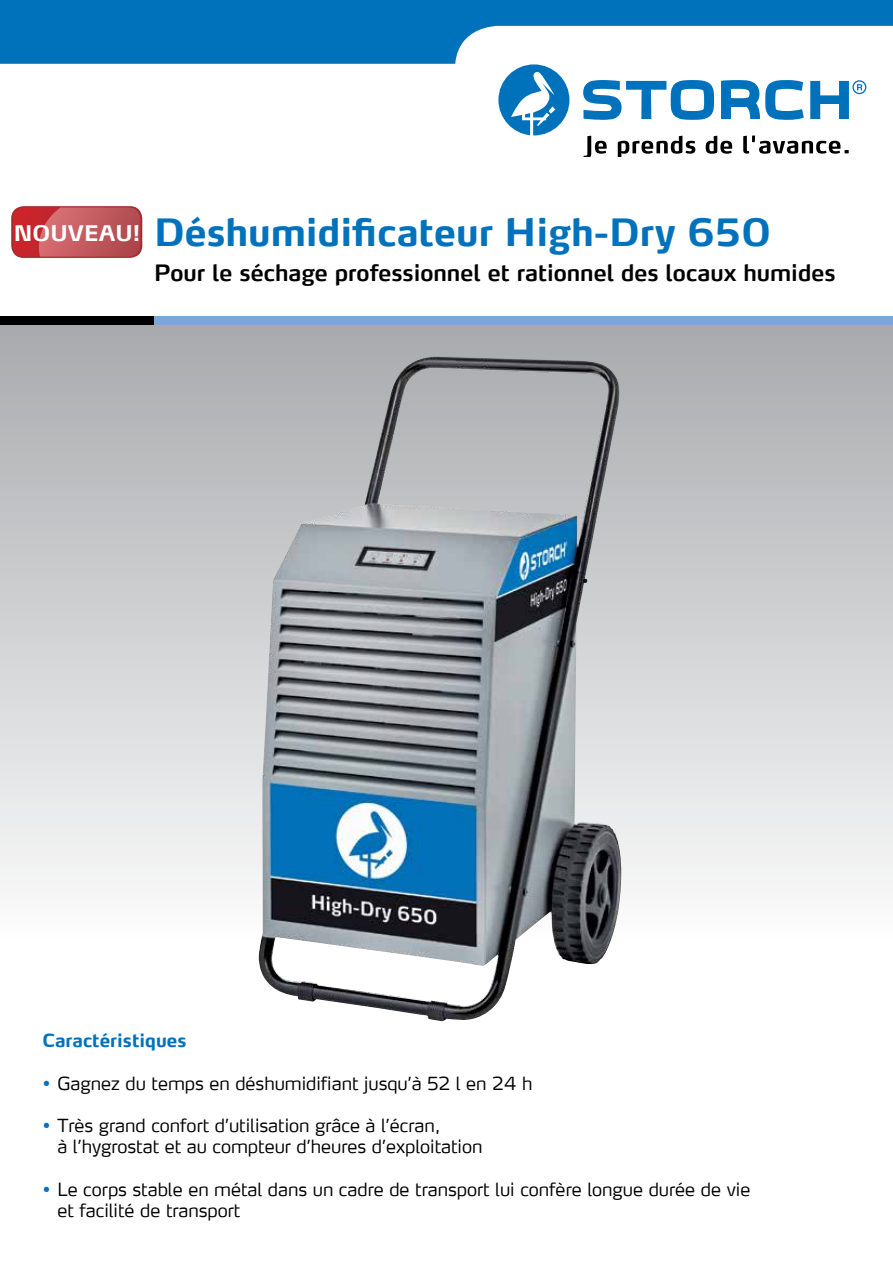
<style>
.page{position:relative;width:893px;height:1263px;background:#fff}
.page>*{position:absolute;margin:0;border:0;box-sizing:border-box;transform-origin:0 0}
.t1{font:700 37.5px "Max LF";color:#0072bc}
.t2{font:600 22.5px "Max LF";color:#000}
.t3{font:700 21.45px "Max LF";color:#fff}
.t4{font:300 18px/21px "Max LF";color:#000}
.t5{font:700 18px "Max LF";color:#0072bc}
.s1{color:#0072bc}
</style>
<div class="page">
<svg style="left:0;top:0;width:893px;height:64px;fill:#0072bc"></svg>
<svg style="left:583px;top:80px;width:131px;height:40px"></svg>
<svg style="left:721px;top:80px;width:83px;height:40px"></svg>
<svg style="left:810px;top:81px;width:39px;height:38px"></svg>
<svg style="left:857px;top:84px;width:5px;height:6px"></svg>
<div style="left:852px;top:80px;width:14px;height:14px;border:1px solid #0072bc;border-radius:50%"></div>
<svg style="left:498px;top:64px;width:71px;height:71px"></svg>
<svg style="left:584px;top:136px;width:23px;height:21px"></svg>
<svg style="left:618px;top:136px;width:77px;height:21px"></svg>
<svg style="left:706px;top:136px;width:26px;height:18px"></svg>
<svg style="left:743px;top:136px;width:106px;height:18px"></svg>
<div style="left:0;top:317px;width:893px;height:636px;background:linear-gradient(to bottom,#a6a8ab,#fefefe)"></div>
<div style="left:11px;top:206px;width:131px;height:52px;background:#a32c32;border-radius:12px"></div>
<div style="left:13px;top:207px;width:127px;height:50px;background:#c9242b;border-radius:12px"></div>
<svg style="left:39px;top:207px;width:101px;height:50px;background:#c1575c"></svg>
<div style="left:0;top:316px;width:154px;height:8px;background:#000"></div>
<div style="left:154px;top:316px;width:739px;height:8px;background:#7da7d8"></div>
<img style="left:258px;top:356px;width:363px;height:666px">
<p class="t3" style="left:14px;top:220px;width:128px">NOUVEAU!</p>
<h1 class="t1" style="left:154px;top:209px;width:618px">Déshumidificateur High-Dry 650</h1>
<p class="t2" style="left:154px;top:258px;width:683px">Pour le séchage professionnel et rationnel des locaux humides</p>
<p class="t5" style="left:43px;top:1029px;width:145px">Caractéristiques</p>
<p class="t4" style="left:43px;top:1072px;width:491px"><span class="s1">•</span> Gagnez du temps en déshumidifiant jusqu’à 52 l en 24 h</p>
<p class="t4" style="left:57px;top:1115px;width:427px;text-indent:-15px"><span class="s1">•</span> Très grand confort d’utilisation grâce à l’écran,<br>à l’hygrostat et au compteur d’heures d’exploitation</p>
<p class="t4" style="left:57px;top:1178px;width:694px;text-indent:-15px"><span class="s1">•</span> Le corps stable en métal dans un cadre de transport lui confère longue durée de vie et facilité de transport</p>
</div>
